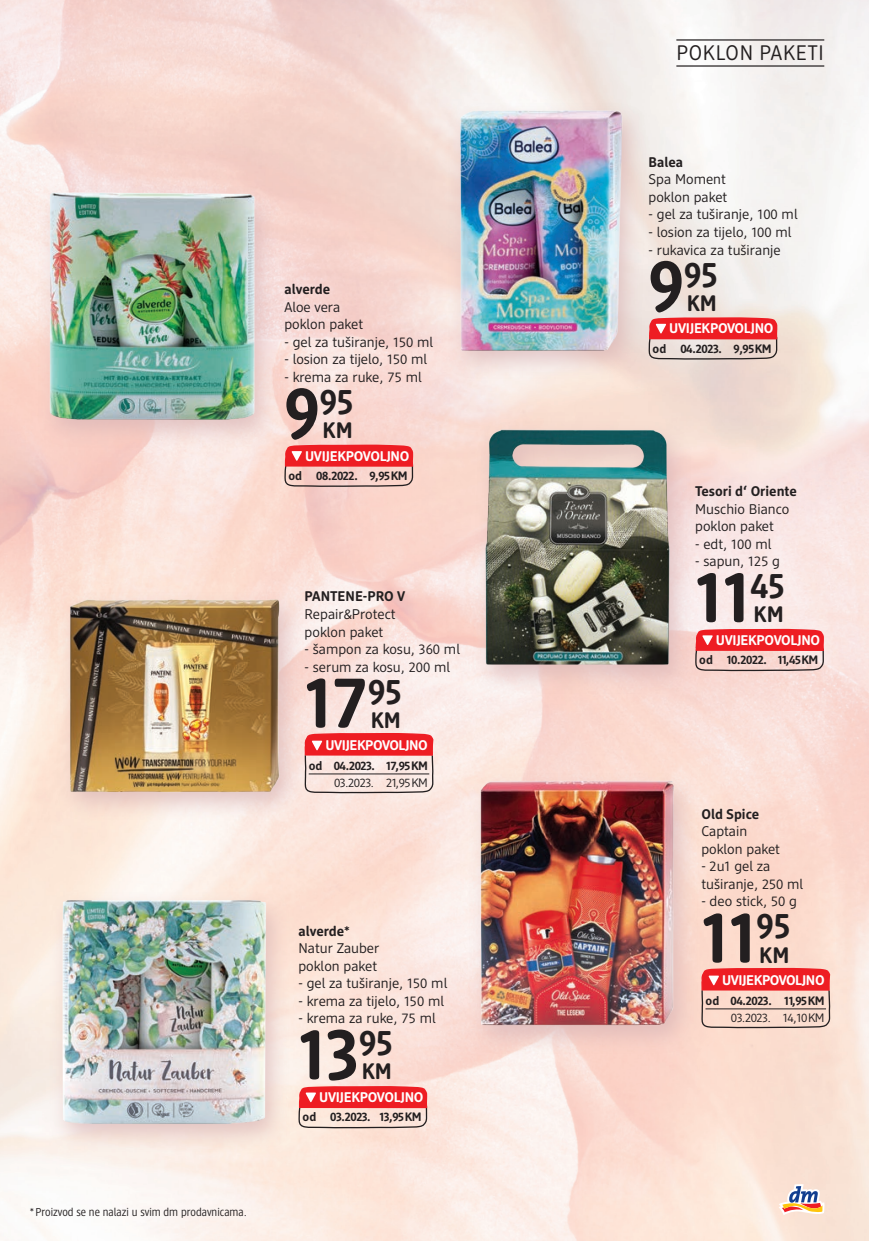
<style>
.page{position:relative;width:869px;height:1241px;background:#fff}
.page>*{position:absolute;margin:0;border:0;box-sizing:border-box;transform-origin:0 0}
.t1{font:700 72.8px "DM Brand";color:#231f20}
.t2{font:700 35.7px "DM Brand";color:#231f20}
.t3{font:700 22.4px "DM Brand";color:#231f20}
.t4{font:21px "DM Brand";letter-spacing:.04em;color:#231f20}
.t5{font:14px/17.5px "DM Support";color:#231f20}
.t6{font:700 14px "DM Support";letter-spacing:-.02em;color:#fff}
.t7{font:700 14px "DM Support";color:#231f20}
.t8{font:700 12.25px "DM Support";letter-spacing:-.04em;color:#231f20}
.t9{font:12.25px "DM Support";letter-spacing:-.04em;color:#231f20}
.t10{font:11.38px "DM Intelligence";color:#231f20}
.s1{font-size:72.8px}
</style>
<div class="page">
<img style="left:0;top:0;width:868px;height:1240px">
<svg style="left:778px;top:1183px;width:46px;height:31px"></svg>
<hr style="left:676px;top:39px;width:147px;height:2px;background:#231f20">
<hr style="left:676px;top:65px;width:147px;height:2px;background:#231f20">
<svg style="left:284px;top:444px;width:130px;height:43px;background:#eb7574"></svg>
<svg style="left:298px;top:1085px;width:130px;height:43px;background:#ed7e7c"></svg>
<svg style="left:653px;top:317px;width:124px;height:43px;background:#e67979"></svg>
<svg style="left:694px;top:628px;width:130px;height:44px;background:#eb7a7a"></svg>
<svg style="left:700px;top:967px;width:130px;height:61px;background:#ec908a"></svg>
<svg style="left:304px;top:732px;width:130px;height:62px;background:#ec9998"></svg>
<div style="left:49px;top:891px;width:242px;height:261px;background:#f9e9df"></div>
<img style="left:38px;top:872px;width:260px;height:264px">
<div style="left:467px;top:772px;width:231px;height:282px;background:#dab6b7;opacity:.75"></div>
<img style="left:464px;top:764px;width:221px;height:265px">
<div style="left:37px;top:183px;width:243px;height:266px;background:#dab6b7;opacity:.75"></div>
<img style="left:34px;top:185px;width:238px;height:248px">
<div style="left:56px;top:591px;width:248px;height:230px;background:#dab6b7;opacity:.75"></div>
<img style="left:61px;top:591px;width:229px;height:210px">
<div style="left:472px;top:420px;width:222px;height:274px;background:#dab6b7;opacity:.75"></div>
<img style="left:473px;top:409px;width:207px;height:267px">
<img style="left:428px;top:69px;width:225px;height:311px">
<p class="t7" style="left:284px;top:280px;width:47px">alverde</p>
<p class="t5" style="left:284px;top:298px;width:80px">Aloe vera poklon paket</p>
<p class="t5" style="left:284px;top:333px;width:150px">- gel za tuširanje, 150 ml</p>
<p class="t5" style="left:284px;top:350px;width:144px">- losion za tijelo, 150 ml</p>
<p class="t5" style="left:284px;top:368px;width:139px">- krema za ruke, 75 ml</p>
<p class="t2" style="left:284px;top:379px;width:71px"><span class="s1">9</span>95</p>
<p class="t3" style="left:322px;top:416px;width:32px">KM</p>
<p class="t6" style="left:305px;top:447px;width:106px">UVIJEKPOVOLJNO</p>
<p class="t8" style="left:288px;top:468px;width:120px">od 08.2022. 9,95KM</p>
<p class="t7" style="left:304px;top:587px;width:102px">PANTENE-PRO V</p>
<p class="t5" style="left:304px;top:605px;width:92px">Repair&amp;Protect poklon paket</p>
<p class="t5" style="left:304px;top:640px;width:157px">- šampon za kosu, 360 ml</p>
<p class="t5" style="left:304px;top:657px;width:147px">- serum za kosu, 200 ml</p>
<p class="t1" style="left:304px;top:656px;width:99px">17<sup>95</sup></p>
<p class="t3" style="left:370px;top:705px;width:32px">KM</p>
<p class="t6" style="left:325px;top:736px;width:104px">UVIJEKPOVOLJNO</p>
<p class="t8" style="left:308px;top:757px;width:121px">od 04.2023. 17,95KM</p>
<p class="t9" style="left:334px;top:775px;width:95px">03.2023. 21,95KM</p>
<p class="t10" style="left:30px;top:1204px;width:218px">*Proizvod se ne nalazi u svim dm prodavnicama.</p>
<p class="t7" style="left:298px;top:921px;width:53px">alverde*</p>
<p class="t5" style="left:298px;top:939px;width:82px">Natur Zauber poklon paket</p>
<p class="t5" style="left:298px;top:974px;width:150px">- gel za tuširanje, 150 ml</p>
<p class="t5" style="left:298px;top:991px;width:147px">- krema za tijelo, 150 ml</p>
<p class="t5" style="left:298px;top:1009px;width:139px">- krema za ruke, 75 ml</p>
<p class="t1" style="left:298px;top:1007px;width:96px">13<sup>95</sup></p>
<p class="t3" style="left:361px;top:1057px;width:32px">KM</p>
<p class="t6" style="left:319px;top:1088px;width:106px">UVIJEKPOVOLJNO</p>
<p class="t8" style="left:302px;top:1109px;width:120px">od 03.2023. 13,95KM</p>
<p class="t4" style="left:676px;top:40px;width:149px">POKLON PAKETI</p>
<p class="t7" style="left:648px;top:153px;width:36px">Balea</p>
<p class="t5" style="left:648px;top:170px;width:80px">Spa Moment poklon paket</p>
<p class="t5" style="left:648px;top:205px;width:150px">- gel za tuširanje, 100 ml</p>
<p class="t5" style="left:648px;top:223px;width:144px">- losion za tijelo, 100 ml</p>
<p class="t5" style="left:648px;top:240px;width:133px">- rukavica za tuširanje</p>
<p class="t2" style="left:648px;top:251px;width:71px"><span class="s1">9</span>95</p>
<p class="t3" style="left:686px;top:288px;width:32px">KM</p>
<p class="t6" style="left:669px;top:320px;width:106px">UVIJEKPOVOLJNO</p>
<p class="t8" style="left:652px;top:340px;width:120px">od 04.2023. 9,95KM</p>
<p class="t7" style="left:694px;top:482px;width:103px">Tesori d‘ Oriente</p>
<p class="t5" style="left:694px;top:499px;width:96px">Muschio Bianco poklon paket</p>
<p class="t5" style="left:694px;top:534px;width:78px">- edt, 100 ml</p>
<p class="t5" style="left:694px;top:552px;width:86px">- sapun, 125 g</p>
<p class="t1" style="left:694px;top:550px;width:91px">11<sup>45</sup></p>
<p class="t3" style="left:753px;top:600px;width:32px">KM</p>
<p class="t6" style="left:715px;top:631px;width:106px">UVIJEKPOVOLJNO</p>
<p class="t8" style="left:699px;top:652px;width:120px">od 10.2022. 11,45KM</p>
<p class="t7" style="left:701px;top:805px;width:59px">Old Spice</p>
<p class="t5" style="left:701px;top:822px;width:80px">Captain poklon paket</p>
<p class="t5" style="left:701px;top:857px;width:103px">- 2u1 gel za tuširanje, 250 ml</p>
<p class="t5" style="left:701px;top:892px;width:97px">- deo stick, 50 g</p>
<p class="t1" style="left:701px;top:891px;width:90px">11<sup>95</sup></p>
<p class="t3" style="left:758px;top:940px;width:32px">KM</p>
<p class="t6" style="left:721px;top:971px;width:104px">UVIJEKPOVOLJNO</p>
<p class="t8" style="left:705px;top:992px;width:121px">od 04.2023. 11,95KM</p>
<p class="t9" style="left:730px;top:1009px;width:95px">03.2023. 14,10KM</p>
</div>
